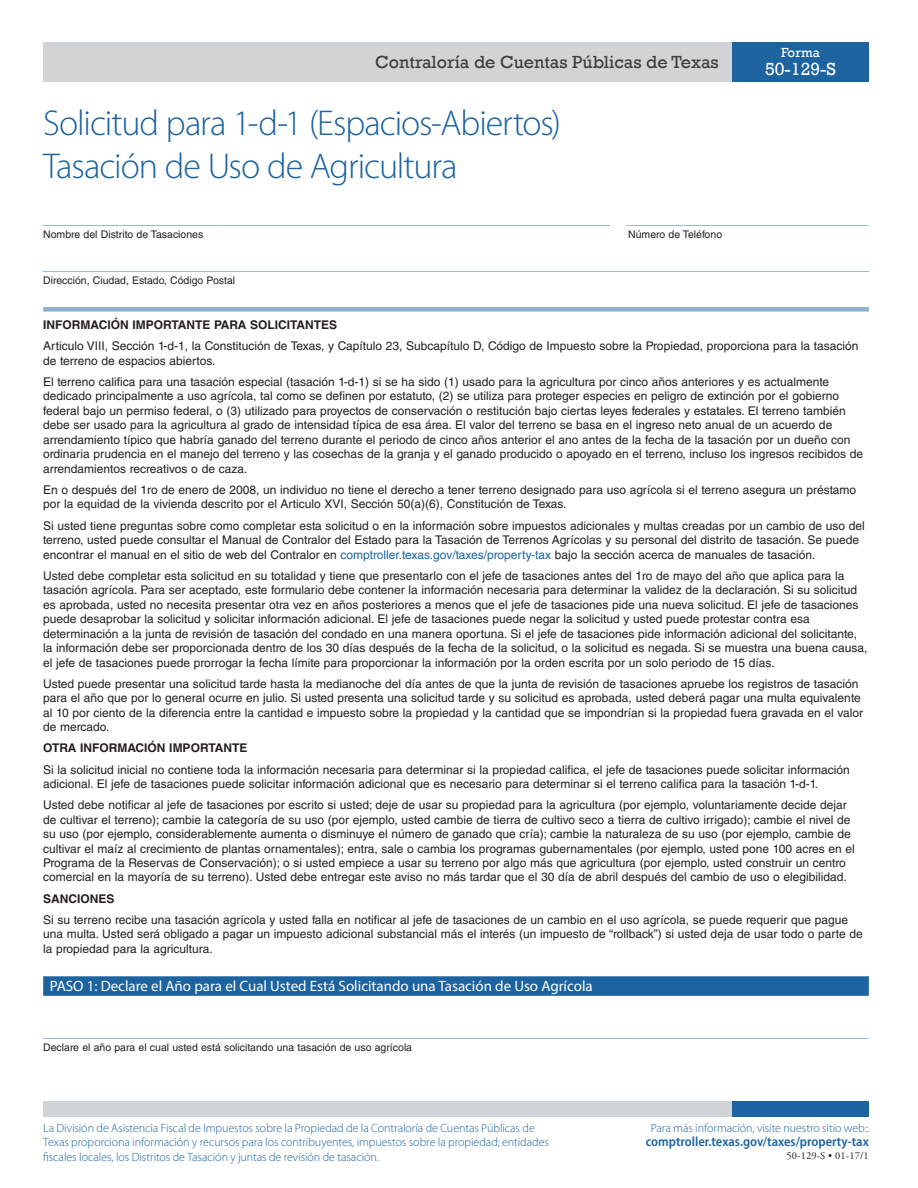
<style>
.page{position:relative;width:918px;height:1188px;background:#fff}
.page>*{position:absolute;margin:0;border:0;box-sizing:border-box;transform-origin:0 0}
.t1{font:300 36px/43.2px "Myriad Pro";letter-spacing:-.03em;color:#1c63a0}
.t2{font:18px "Rockwell";color:#3e3e3f}
.t3{font:18px "Rockwell";color:#fff}
.t4{font:15px "Helvetica LT Std";color:#77a2c6}
.t5{font:15px "Myriad Pro";color:#fff}
.t6{font:600 semi-condensed 13.5px "Myriad Pro";color:#1c63a0}
.t7{font:13.5px "Rockwell";color:#fff}
.t8{font:12px/14.4px "Helvetica LT Std";color:#231f20}
.t9{font:300 12px/14.4px "Myriad Pro";letter-spacing:-.005em;color:#1c63a0}
.t10{font:700 12px "Helvetica LT Std";color:#231f20}
.t11{font:10.5px "Helvetica LT Std";color:#231f20}
.t12{font:10.5px "Adobe Garamond Pro";letter-spacing:.01em;color:#231f20}
.s1{color:#1c63a0}
</style>
<div class="page">
<div style="left:43px;top:1102px;width:689px;height:15px;background:#d0d4d7"></div>
<div style="left:732px;top:1102px;width:137px;height:15px;background:#1c63a0"></div>
<div style="left:43px;top:42px;width:689px;height:39px;background:#d0d4d7"></div>
<div style="left:732px;top:42px;width:137px;height:39px;background:#1c63a0"></div>
<div style="left:43px;top:307px;width:826px;height:5px;background:#8db1cf"></div>
<div style="left:43px;top:976px;width:826px;height:20px;background:#1c63a0"></div>
<h2 class="t2" style="left:375px;top:51px;width:345px">Contraloría de Cuentas Públicas de Texas</h2>
<p class="t7" style="left:781px;top:45px;width:40px">Forma</p>
<h2 class="t3" style="left:765px;top:59px;width:73px">50-129-S</h2>
<h1 class="t1" style="left:43px;top:102px;width:519px">Solicitud para 1-d-1 (Espacios-Abiertos)<br>Tasación de Uso de Agricultura</h1>
<p class="t4" style="left:43px;top:210px;width:827px">____________________________________________________________________ _____________________________</p>
<p class="t11" style="left:43px;top:228px;width:162px">Nombre del Distrito de Tasaciones</p>
<p class="t11" style="left:628px;top:228px;width:95px">Número de Teléfono</p>
<p class="t4" style="left:43px;top:256px;width:827px">___________________________________________________________________________________________________</p>
<p class="t11" style="left:43px;top:274px;width:193px">Dirección, Ciudad, Estado, Código Postal</p>
<h2 class="t10" style="left:43px;top:318px;width:296px">INFORMACIÓN IMPORTANTE PARA SOLICITANTES</h2>
<p class="t8" style="left:43px;top:339px;width:817px">Articulo VIII, Sección 1-d-1, la Constitución de Texas, y Capítulo 23, Subcapítulo D, Código de Impuesto sobre la Propiedad, proporciona para la tasación de terreno de espacios abiertos.</p>
<p class="t8" style="left:43px;top:375px;width:821px">El terreno califica para una tasación especial (tasación 1-d-1) si se ha sido (1) usado para la agricultura por cinco años anteriores y es actualmente dedicado principalmente a uso agrícola, tal como se definen por estatuto, (2) se utiliza para proteger especies en peligro de extinción por el gobierno federal bajo un permiso federal, o (3) utilizado para proyectos de conservación o restitución bajo ciertas leyes federales y estatales. El terreno también debe ser usado para la agricultura al grado de intensidad típica de esa área. El valor del terreno se basa en el ingreso neto anual de un acuerdo de arrendamiento típico que habría ganado del terreno durante el periodo de cinco años anterior el ano antes de la fecha de la tasación por un dueño con ordinaria prudencia en el manejo del terreno y las cosechas de la granja y el ganado producido o apoyado en el terreno, incluso los ingresos recibidos de arrendamientos recreativos o de caza.</p>
<p class="t8" style="left:43px;top:483px;width:815px">En o después del 1ro de enero de 2008, un individuo no tiene el derecho a tener terreno designado para uso agrícola si el terreno asegura un préstamo por la equidad de la vivienda descrito por el Articulo XVI, Sección 50(a)(6), Constitución de Texas.</p>
<p class="t8" style="left:43px;top:518px;width:823px">Si usted tiene preguntas sobre como completar esta solicitud o en la información sobre impuestos adicionales y multas creadas por un cambio de uso del terreno, usted puede consultar el Manual de Contralor del Estado para la Tasación de Terrenos Agrícolas y su personal del distrito de tasación. Se puede encontrar el manual en el sitio de web del Contralor en <span class="s1">comptroller.texas.gov/taxes/property-tax</span> bajo la sección acerca de manuales de tasación.</p>
<p class="t8" style="left:43px;top:568px;width:826px">Usted debe completar esta solicitud en su totalidad y tiene que presentarlo con el jefe de tasaciones antes del 1ro de mayo del año que aplica para la tasación agrícola. Para ser aceptado, este formulario debe contener la información necesaria para determinar la validez de la declaración. Si su solicitud es aprobada, usted no necesita presentar otra vez en años posteriores a menos que el jefe de tasaciones pide una nueva solicitud. El jefe de tasaciones puede desaprobar la solicitud y solicitar información adicional. El jefe de tasaciones puede negar la solicitud y usted puede protestar contra esa determinación a la junta de revisión de tasación del condado en una manera oportuna. Si el jefe de tasaciones pide información adicional del solicitante, la información debe ser proporcionada dentro de los 30 días después de la fecha de la solicitud, o la solicitud es negada. Si se muestra una buena causa, el jefe de tasaciones puede prorrogar la fecha límite para proporcionar la información por la orden escrita por un solo periodo de 15 días.</p>
<p class="t8" style="left:43px;top:676px;width:822px">Usted puede presentar una solicitud tarde hasta la medianoche del día antes de que la junta de revisión de tasaciones apruebe los registros de tasación para el año que por lo general ocurre en julio. Si usted presenta una solicitud tarde y su solicitud es aprobada, usted deberá pagar una multa equivalente al 10 por ciento de la diferencia entre la cantidad e impuesto sobre la propiedad y la cantidad que se impondrían si la propiedad fuera gravada en el valor de mercado.</p>
<h2 class="t10" style="left:43px;top:741px;width:206px">OTRA INFORMACIÓN IMPORTANTE</h2>
<p class="t8" style="left:43px;top:762px;width:808px">Si la solicitud inicial no contiene toda la información necesaria para determinar si la propiedad califica, el jefe de tasaciones puede solicitar información adicional. El jefe de tasaciones puede solicitar información adicional que es necesario para determinar si el terreno califica para la tasación 1-d-1.</p>
<p class="t8" style="left:43px;top:798px;width:813px">Usted debe notificar al jefe de tasaciones por escrito si usted; deje de usar su propiedad para la agricultura (por ejemplo, voluntariamente decide dejar de cultivar el terreno); cambie la categoría de su uso (por ejemplo, usted cambie de tierra de cultivo seco a tierra de cultivo irrigado); cambie el nivel de su uso (por ejemplo, considerablemente aumenta o disminuye el número de ganado que cría); cambie la naturaleza de su uso (por ejemplo, cambie de cultivar el maíz al crecimiento de plantas ornamentales); entra, sale o cambia los programas gubernamentales (por ejemplo, usted pone 100 acres en el Programa de la Reservas de Conservación); o si usted empiece a usar su terreno por algo más que agricultura (por ejemplo, usted construir un centro comercial en la mayoría de su terreno). Usted debe entregar este aviso no más tardar que el 30 día de abril después del cambio de uso o elegibilidad.</p>
<h2 class="t10" style="left:43px;top:891px;width:73px">SANCIONES</h2>
<p class="t8" style="left:43px;top:912px;width:821px">Si su terreno recibe una tasación agrícola y usted falla en notificar al jefe de tasaciones de un cambio en el uso agrícola, se puede requerir que pague una multa. Usted será obligado a pagar un impuesto adicional substancial más el interés (un impuesto de “rollback”) si usted deja de usar todo o parte de la propiedad para la agricultura.</p>
<h2 class="t5" style="left:50px;top:977px;width:544px">PASO 1: Declare el Año para el Cual Usted Está Solicitando una Tasación de Uso Agrícola</h2>
<p class="t4" style="left:43px;top:1023px;width:827px">___________________________________________________________________________________________________</p>
<p class="t11" style="left:43px;top:1041px;width:370px">Declare el año para el cual usted está solicitando una tasación de uso agrícola</p>
<p class="t9" style="left:43px;top:1121px;width:507px">La División de Asistencia Fiscal de Impuestos sobre la Propiedad de la Contraloría de Cuentas Públicas de<br>Texas proporciona información y recursos para los contribuyentes, impuestos sobre la propiedad; entidades fiscales locales, los Distritos de Tasación y juntas de revisión de tasación.</p>
<p class="t9" style="left:651px;top:1121px;width:220px">Para más información, visite nuestro sitio web::</p>
<p class="t6" style="left:646px;top:1134px;width:224px">comptroller.texas.gov/taxes/property-tax</p>
<p class="t12" style="left:787px;top:1149px;width:84px">50-129-S • 01-17/1</p>
</div>
